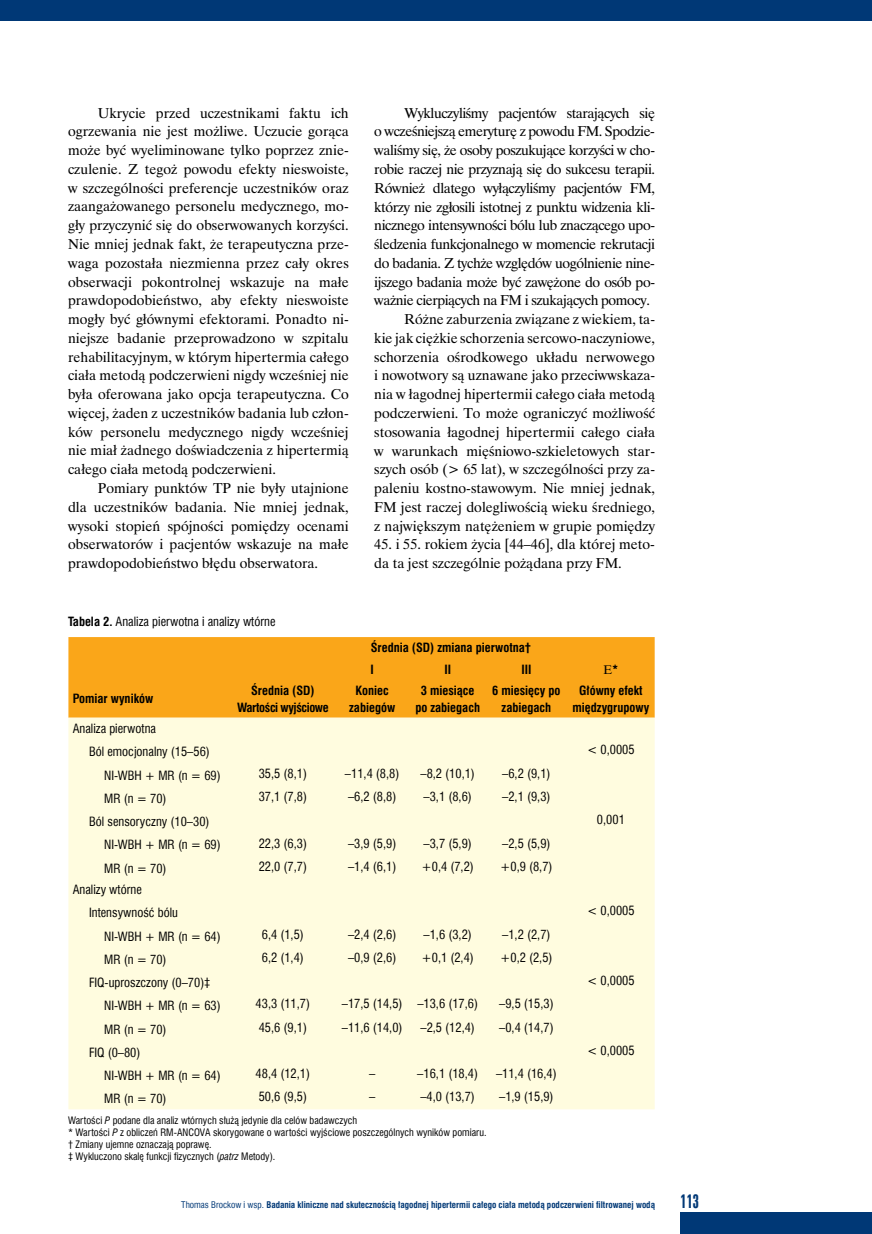
<style>
.page{position:relative;width:872px;height:1234px;background:#fff}
.page>*{position:absolute;margin:0;border:0;box-sizing:border-box;transform-origin:0 0}
.t1{font:18px "Swis 924 EU";color:#003876}
.t2{font:14.25px/18.8px "Time Ibis EE";color:#000;text-align:justify}
.t3{font:14.25px "Time Ibis EE";letter-spacing:-.03em;color:#000}
.t4{font:12.45px/23.2px "Swis 721 Cn EU";color:#000}
.t5{font:700 12.45px/16.5px "Swis 721 Cn EU";color:#000;text-align:center}
.t6{font:700 12.45px/16.5px "Swis 721 Cn EU";letter-spacing:-.03em;color:#000;text-align:center}
.t7{font:10.05px/12px "Swis 721 Cn EU";color:#000}
.t8{font:700 9px "Swis 721 Cn EU";color:#003876}
.s1{font-weight:700}
.s2{font-style:italic}
.s3{font-weight:400}
</style>
<div class="page">
<div style="left:680px;top:1212px;width:192px;height:21px;background:#003876"></div>
<div style="left:0;top:0;width:872px;height:21px;background:#003876"></div>
<div style="left:68px;top:637px;width:586px;height:80px;background:#faa619"></div>
<div style="left:68px;top:717px;width:586px;height:392px;background:#fffcdf"></div>
<svg style="left:604px;top:665px;width:8px;height:8px"></svg>
<p class="t2" style="left:68px;top:103px;width:282px;text-indent:30px">Ukrycie przed uczestnikami faktu ich ogrzewania nie jest możliwe. Uczucie gorąca może być wyeliminowane tylko poprzez znie&shy;czulenie. Z tegoż powodu efekty nieswoiste, w szczególności preferencje uczestników oraz zaangażowanego personelu medycznego, mo&shy;gły przyczynić się do obserwowanych korzyści.<br>Nie mniej jednak fakt, że terapeutyczna prze&shy;waga pozostała niezmienna przez cały okres obserwacji pokontrolnej wskazuje na małe prawdopodobieństwo, aby efekty nieswoiste mogły być głównymi efektorami. Ponadto ni&shy;niejsze badanie przeprowadzono w szpitalu rehabilitacyjnym, w którym hipertermia całego ciała metodą podczerwieni nigdy wcześniej nie była oferowana jako opcja terapeutyczna. Co więcej, żaden z uczestników badania lub człon&shy;ków personelu medycznego nigdy wcześniej nie miał żadnego doświadczenia z hipertermią całego ciała metodą podczerwieni.</p>
<p class="t2" style="left:68px;top:478px;width:282px;text-indent:30px">Pomiary punktów TP nie były utajnione dla uczestników badania. Nie mniej jednak, wysoki stopień spójności pomiędzy ocenami obserwatorów i pacjentów wskazuje na małe prawdopodobieństwo błędu obserwatora.</p>
<p class="t4" style="left:68px;top:609px;width:209px"><span class="s1">Tabela 2.</span> Analiza pierwotna i analizy wtórne</p>
<p class="t3" style="left:404px;top:104px;width:252px">Wykluczyliśmy pacjentów starających się</p>
<p class="t3" style="left:374px;top:123px;width:282px">o wcześniejszą emeryturę z powodu FM. Spodzie-</p>
<p class="t3" style="left:374px;top:141px;width:282px">waliśmy się, że osoby poszukujące korzyści w cho-</p>
<p class="t3" style="left:374px;top:160px;width:282px">robie raczej nie przyznają się do sukcesu terapii.</p>
<p class="t3" style="left:374px;top:179px;width:282px">Również dlatego wyłączyliśmy pacjentów FM,</p>
<p class="t3" style="left:374px;top:198px;width:282px">którzy nie zgłosili istotnej z punktu widzenia kli-</p>
<p class="t3" style="left:374px;top:216px;width:282px">nicznego intensywności bólu lub znaczącego upo-</p>
<p class="t3" style="left:374px;top:235px;width:282px">śledzenia funkcjonalnego w momencie rekrutacji</p>
<p class="t3" style="left:374px;top:254px;width:282px">do badania. Z tychże względów uogólnienie nine-</p>
<p class="t3" style="left:374px;top:273px;width:282px">ijszego badania może być zawężone do osób po-</p>
<p class="t3" style="left:374px;top:291px;width:277px">ważnie cierpiących na FM i szukających pomocy.</p>
<p class="t2" style="left:404px;top:309px;width:252px">Różne zaburzenia związane z wiekiem, ta-</p>
<p class="t2" style="left:374px;top:328px;width:282px">kie jak ciężkie schorzenia sercowo-naczyniowe,</p>
<p class="t2" style="left:374px;top:347px;width:282px">schorzenia ośrodkowego układu nerwowego</p>
<p class="t2" style="left:374px;top:366px;width:282px">i nowotwory są uznawane jako przeciwwskaza-</p>
<p class="t2" style="left:374px;top:384px;width:282px">nia w łagodnej hipertermii całego ciała metodą</p>
<p class="t2" style="left:374px;top:403px;width:282px">podczerwieni. To może ograniczyć możliwość</p>
<p class="t2" style="left:374px;top:422px;width:282px">stosowania łagodnej hipertermii całego ciała</p>
<p class="t2" style="left:374px;top:441px;width:282px">w warunkach mięśniowo-szkieletowych star-</p>
<p class="t2" style="left:374px;top:460px;width:282px">szych osób (&gt; 65 lat), w szczególności przy za-</p>
<p class="t2" style="left:374px;top:478px;width:282px">paleniu kostno-stawowym. Nie mniej jednak,</p>
<p class="t2" style="left:374px;top:497px;width:282px">FM jest raczej dolegliwością wieku średniego,</p>
<p class="t2" style="left:374px;top:516px;width:282px">z największym natężeniem w grupie pomiędzy</p>
<p class="t2" style="left:374px;top:535px;width:282px">45. i 55. rokiem życia [44–46], dla której meto&shy;da ta jest szczególnie pożądana przy FM.</p>
<p class="t5" style="left:370px;top:637px;width:162px;line-height:21.3px;text-align:left">Średnia (SD) zmiana pierwotna†<br>I</p>
<p class="t5" style="left:444px;top:661px;width:8px">II</p>
<p class="t5" style="left:521px;top:661px;width:12px">III</p>
<p class="t5" style="left:612px;top:661px;width:8px">*</p>
<p class="t5" style="left:73px;top:691px;width:82px">Pomiar wyników</p>
<p class="t6" style="left:237px;top:682px;width:93px">Średnia (SD)<br>Wartości wyjściowe</p>
<p class="t5" style="left:349px;top:682px;width:47px">Koniec zabiegów</p>
<p class="t5" style="left:415px;top:682px;width:66px">3 miesiące po zabiegach</p>
<p class="t5" style="left:492px;top:682px;width:70px">6 miesięcy po zabiegach</p>
<p class="t5" style="left:572px;top:682px;width:78px">Główny efekt międzygrupowy</p>
<p class="t4" style="left:89px;top:716px;width:122px;text-indent:-17px">Analiza pierwotna<br>Ból emocjonalny (15–56)</p>
<p class="t4" style="left:587px;top:738px;width:49px">&lt; 0,0005</p>
<p class="t4" style="left:104px;top:763px;width:118px">NI-WBH + MR (n = 69)</p>
<p class="t4" style="left:259px;top:761px;width:50px">35,5 (8,1)</p>
<p class="t4" style="left:345px;top:761px;width:56px">–11,4 (8,8)</p>
<p class="t4" style="left:420px;top:761px;width:56px">–8,2 (10,1)</p>
<p class="t4" style="left:502px;top:761px;width:50px">–6,2 (9,1)</p>
<p class="t4" style="left:104px;top:786px;width:64px">MR (n = 70)</p>
<p class="t4" style="left:259px;top:784px;width:50px">37,1 (7,8)</p>
<p class="t4" style="left:348px;top:784px;width:50px">–6,2 (8,8)</p>
<p class="t4" style="left:423px;top:784px;width:50px">–3,1 (8,6)</p>
<p class="t4" style="left:502px;top:784px;width:50px">–2,1 (9,3)</p>
<p class="t4" style="left:89px;top:809px;width:122px">Ból sensoryczny (10–30)</p>
<p class="t4" style="left:597px;top:807px;width:29px">0,001</p>
<p class="t4" style="left:104px;top:833px;width:118px">NI-WBH + MR (n = 69)</p>
<p class="t4" style="left:259px;top:831px;width:50px">22,3 (6,3)</p>
<p class="t4" style="left:348px;top:831px;width:50px">–3,9 (5,9)</p>
<p class="t4" style="left:423px;top:831px;width:50px">–3,7 (5,9)</p>
<p class="t4" style="left:502px;top:831px;width:50px">–2,5 (5,9)</p>
<p class="t4" style="left:104px;top:856px;width:64px">MR (n = 70)</p>
<p class="t4" style="left:259px;top:854px;width:50px">22,0 (7,7)</p>
<p class="t4" style="left:348px;top:854px;width:50px">–1,4 (6,1)</p>
<p class="t4" style="left:421px;top:854px;width:54px">+0,4 (7,2)</p>
<p class="t4" style="left:500px;top:854px;width:54px">+0,9 (8,7)</p>
<p class="t4" style="left:89px;top:877px;width:90px;text-indent:-16px">Analizy wtórne<br>Intensywność bólu</p>
<p class="t4" style="left:587px;top:899px;width:49px">&lt; 0,0005</p>
<p class="t4" style="left:104px;top:924px;width:118px">NI-WBH + MR (n = 64)</p>
<p class="t4" style="left:262px;top:922px;width:44px">6,4 (1,5)</p>
<p class="t4" style="left:348px;top:922px;width:50px">–2,4 (2,6)</p>
<p class="t4" style="left:423px;top:922px;width:50px">–1,6 (3,2)</p>
<p class="t4" style="left:502px;top:922px;width:50px">–1,2 (2,7)</p>
<p class="t4" style="left:104px;top:947px;width:64px">MR (n = 70)</p>
<p class="t4" style="left:262px;top:945px;width:44px">6,2 (1,4)</p>
<p class="t4" style="left:348px;top:945px;width:50px">–0,9 (2,6)</p>
<p class="t4" style="left:421px;top:945px;width:54px">+0,1 (2,4)</p>
<p class="t4" style="left:500px;top:945px;width:54px">+0,2 (2,5)</p>
<p class="t4" style="left:89px;top:970px;width:123px">FIQ-uproszczony (0–70)‡</p>
<p class="t4" style="left:587px;top:968px;width:49px">&lt; 0,0005</p>
<p class="t4" style="left:104px;top:993px;width:118px">NI-WBH + MR (n = 63)</p>
<p class="t4" style="left:256px;top:991px;width:56px">43,3 (11,7)</p>
<p class="t4" style="left:342px;top:991px;width:138px">–17,5 (14,5) –13,6 (17,6)</p>
<p class="t4" style="left:499px;top:991px;width:56px">–9,5 (15,3)</p>
<p class="t4" style="left:104px;top:1017px;width:64px">MR (n = 70)</p>
<p class="t4" style="left:259px;top:1015px;width:50px">45,6 (9,1)</p>
<p class="t4" style="left:342px;top:1015px;width:62px">–11,6 (14,0)</p>
<p class="t4" style="left:420px;top:1015px;width:56px">–2,5 (12,4)</p>
<p class="t4" style="left:499px;top:1015px;width:56px">–0,4 (14,7)</p>
<p class="t4" style="left:89px;top:1040px;width:53px">FIQ (0–80)</p>
<p class="t4" style="left:587px;top:1038px;width:49px">&lt; 0,0005</p>
<p class="t4" style="left:104px;top:1063px;width:118px">NI-WBH + MR (n = 64)</p>
<p class="t4" style="left:256px;top:1061px;width:56px">48,4 (12,1)</p>
<p class="t4" style="left:369px;top:1061px;width:8px">–</p>
<p class="t4" style="left:417px;top:1061px;width:62px">–16,1 (18,4)</p>
<p class="t4" style="left:496px;top:1061px;width:62px">–11,4 (16,4)</p>
<p class="t4" style="left:104px;top:1086px;width:64px">MR (n = 70)</p>
<p class="t4" style="left:259px;top:1084px;width:50px">50,6 (9,5)</p>
<p class="t4" style="left:369px;top:1084px;width:8px">–</p>
<p class="t4" style="left:420px;top:1084px;width:56px">–4,0 (13,7)</p>
<p class="t4" style="left:499px;top:1084px;width:56px">–1,9 (15,9)</p>
<p class="t7" style="left:68px;top:1114px;width:420px">Wartości <span class="s2">P</span> podane dla analiz wtórnych służą jedynie dla celów badawczych<br>* Wartości <span class="s2">P</span> z obliczeń RM-ANCOVA skorygowane o wartości wyjściowe poszczególnych wyników pomiaru. † Zmiany ujemne oznaczają poprawę.<br>‡ Wykluczono skalę funkcji fizycznych (<span class="s2">patrz</span> Metody).</p>
<p class="t8" style="left:181px;top:1198px;width:475px"><span class="s3">Thomas Brockow i wsp.</span> Badania kliniczne nad skutecznością łagodnej hipertermii całego ciała metodą podczerwieni filtrowanej wodą</p>
<p class="t1" style="left:680px;top:1189px;width:20px">113</p>
</div>
